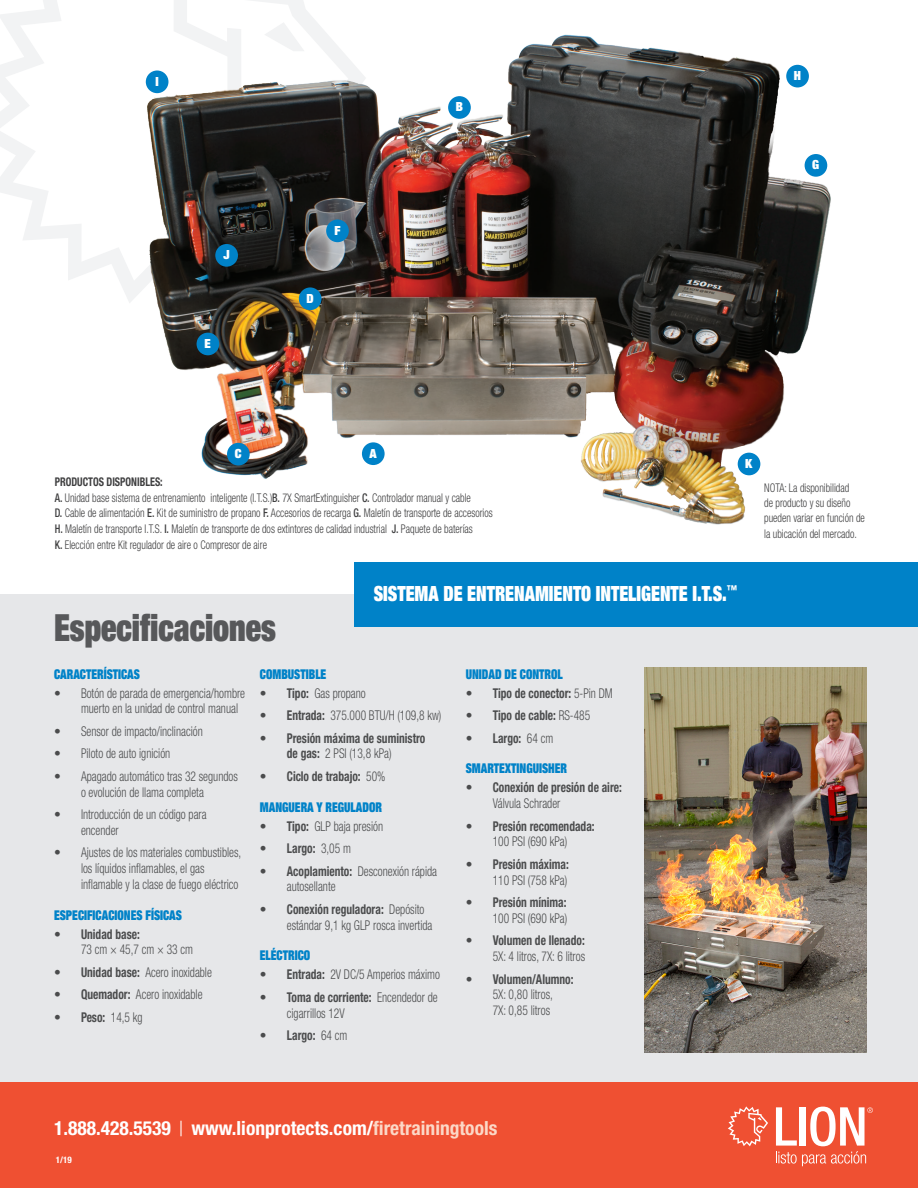
<style>
.page{position:relative;width:918px;height:1188px;background:#fff}
.page>*{position:absolute;margin:0;border:0;box-sizing:border-box;transform-origin:0 0}
.t1{font:900 condensed 37.5px "Helvetica Neue LT Std";color:#57585a;scale:.85 1}
.t2{font:900 condensed 21px "Helvetica Neue LT Std";color:#fff;scale:.85 1}
.t3{font:700 condensed 19.5px "Helvetica Neue LT Std";color:#fff}
.t4{font:300 condensed 13.5px/15.8px "Helvetica Neue LT Std";color:#4b4c4d}
.t5{font:700 condensed 13.5px/15.8px "Helvetica Neue LT Std";color:#4b4c4d;text-align:center;scale:.85 1}
.t6{font:900 condensed 13.5px "Helvetica Neue LT Std";color:#0082c8;scale:.85 1}
.t7{font:900 condensed 12.6px "Helvetica Neue LT Std";color:#fff}
.t8{font:300 condensed 12px/15.8px "Helvetica Neue LT Std";color:#3e3e3f;scale:.85 1}
.t9{font:700 condensed 9px "Helvetica Neue LT Std";color:#fff}
.s1{font-weight:700}
.s2{font-weight:500}
.s3{font-weight:300}
.s4{font-weight:300;font-size:21px}
.s5{color:#fcd8c7}
</style>
<div class="page">
<svg style="left:0;top:0;width:319px;height:303px"></svg>
<svg style="left:264px;top:22px;width:41px;height:3px"></svg>
<div style="left:0;top:594px;width:918px;height:501px;background:#e6e7e9"></div>
<div style="left:0;top:1083px;width:918px;height:105px;background:#ef5032"></div>
<div style="left:354px;top:563px;width:564px;height:64px;background:#0082c8"></div>
<img style="left:143px;top:25px;width:688px;height:500px">
<div style="left:362px;top:442px;width:23px;height:23px;background:#0082c8;border-radius:50%"></div>
<div style="left:227px;top:443px;width:23px;height:23px;background:#0082c8;border-radius:50%"></div>
<div style="left:299px;top:287px;width:23px;height:23px;background:#0082c8;border-radius:50%"></div>
<div style="left:326px;top:220px;width:23px;height:22px;background:#0082c8;border-radius:50%"></div>
<div style="left:215px;top:244px;width:23px;height:23px;background:#0082c8;border-radius:50%"></div>
<div style="left:448px;top:96px;width:23px;height:23px;background:#0082c8;border-radius:50%"></div>
<div style="left:197px;top:333px;width:22px;height:22px;background:#0082c8;border-radius:50%"></div>
<div style="left:786px;top:65px;width:23px;height:22px;background:#0082c8;border-radius:50%"></div>
<div style="left:805px;top:154px;width:22px;height:23px;background:#0082c8;border-radius:50%"></div>
<div style="left:738px;top:453px;width:22px;height:22px;background:#0082c8;border-radius:50%"></div>
<div style="left:146px;top:71px;width:22px;height:22px;background:#0082c8;border-radius:50%"></div>
<img style="left:645px;top:667px;width:221px;height:386px">
<svg style="left:728px;top:1106px;width:40px;height:40px"></svg>
<svg style="left:776px;top:1107px;width:97px;height:59px"></svg>
<p class="t7" style="left:155px;top:73px;width:5px">I</p>
<p class="t7" style="left:223px;top:247px;width:8px">J</p>
<p class="t7" style="left:205px;top:335px;width:8px">E</p>
<p class="t7" style="left:334px;top:222px;width:8px">F</p>
<p class="t7" style="left:306px;top:290px;width:9px">D</p>
<p class="t7" style="left:456px;top:99px;width:9px">B</p>
<p class="t7" style="left:794px;top:67px;width:9px">H</p>
<p class="t7" style="left:812px;top:157px;width:9px">G</p>
<p class="t7" style="left:235px;top:445px;width:8px">C</p>
<p class="t7" style="left:370px;top:445px;width:9px">A</p>
<p class="t8" style="left:55px;top:474px;width:517px"><span class="s1">PRODUCTOS DISPONIBLES:<br></span><span class="s2">A.</span> Unidad base sistema de entrenamiento inteligente (I.T.S.)<span class="s2">B.</span> 7X SmartExtinguisher <span class="s2">C.</span> Controlador manual y cable<br><span class="s2">D.</span> Cable de alimentación <span class="s2">E.</span> Kit de suministro de propano <span class="s2">F.</span> Accesorios de recarga <span class="s2">G.</span> Maletín de transporte de accesorios <span class="s2">H.</span> Maletín de transporte I.T.S. <span class="s2">I.</span> Maletín de transporte de dos extintores de calidad industrial <span class="s2">J.</span> Paquete de baterías<br><span class="s2">K.</span> Elección entre Kit regulador de aire o Compresor de aire</p>
<p class="t7" style="left:745px;top:455px;width:9px">K</p>
<p class="t8" style="left:764px;top:480px;width:120px;line-height:15.3px">NOTA: La disponibilidad<br>de producto y su diseño pueden variar en función de la ubicación del mercado.</p>
<p class="t1" style="left:54px;top:604px;width:262px">Especificaciones</p>
<p class="t2" style="left:374px;top:580px;width:429px">SISTEMA DE ENTRENAMIENTO INTELIGENTE I.T.S.<sup>™</sup></p>
<p class="t6" style="left:54px;top:665px;width:103px">CARACTERÍSTICAS</p>
<p class="t4" style="left:81px;top:685px;width:166px;text-indent:-27px">• Botón de parada de emergencia/hombre muerto en la unidad de control manual</p>
<p class="t4" style="left:54px;top:723px;width:150px">• Sensor de impacto/inclinación</p>
<p class="t4" style="left:54px;top:746px;width:118px">• Piloto de auto ignición</p>
<p class="t4" style="left:54px;top:768px;width:185px;text-align:center">• Apagado automático tras 32 segundos o evolución de llama completa</p>
<p class="t4" style="left:81px;top:806px;width:127px;text-indent:-27px">• Introducción de un código para encender</p>
<p class="t4" style="left:81px;top:845px;width:162px;text-indent:-27px">• Ajustes de los materiales combustibles, los líquidos inflamables, el gas inflamable y la clase de fuego eléctrico</p>
<p class="t6" style="left:54px;top:906px;width:152px">ESPECIFICACIONES FÍSICAS</p>
<p class="t4" style="left:81px;top:926px;width:113px;text-indent:-27px">• <span class="s1">Unidad base:<br></span>73 cm × 45,7 cm × 33 cm</p>
<p class="t4" style="left:54px;top:964px;width:159px">• <span class="s1">Unidad base:</span> Acero inoxidable</p>
<p class="t4" style="left:54px;top:987px;width:150px">• <span class="s1">Quemador:</span> Acero inoxidable</p>
<p class="t4" style="left:54px;top:1009px;width:90px">• <span class="s1">Peso:</span> 14,5 kg</p>
<p class="t6" style="left:260px;top:665px;width:80px">COMBUSTIBLE</p>
<p class="t4" style="left:260px;top:685px;width:107px">• <span class="s1">Tipo:</span> Gas propano</p>
<p class="t4" style="left:260px;top:707px;width:183px">• <span class="s1">Entrada:</span> 375.000 BTU/H (109,8 kw)</p>
<p class="t5" style="left:260px;top:730px;width:196px"><span class="s3">•</span> Presión máxima de suministro de gas: <span class="s3">2 PSI (13,8 kPa)</span></p>
<p class="t5" style="left:260px;top:768px;width:149px"><span class="s3">•</span> Ciclo de trabajo: <span class="s3">50%</span></p>
<p class="t6" style="left:260px;top:798px;width:145px">MANGUERA Y REGULADOR</p>
<p class="t4" style="left:260px;top:818px;width:125px">• <span class="s1">Tipo:</span> GLP baja presión</p>
<p class="t4" style="left:260px;top:840px;width:93px">• <span class="s1">Largo:</span> 3,05 m</p>
<p class="t4" style="left:287px;top:863px;width:152px;text-indent:-27px">• <span class="s1">Acoplamiento:</span> Desconexión rápida autosellante</p>
<p class="t4" style="left:287px;top:901px;width:147px;text-indent:-27px">• <span class="s1">Conexión reguladora:</span> Depósito estándar 9,1 kg GLP rosca invertida</p>
<p class="t6" style="left:260px;top:947px;width:61px">ELÉCTRICO</p>
<p class="t4" style="left:260px;top:967px;width:182px">• <span class="s1">Entrada:</span> 2V DC/5 Amperios máximo</p>
<p class="t4" style="left:287px;top:989px;width:152px;text-indent:-27px">• <span class="s1">Toma de corriente:</span> Encendedor de cigarrillos 12V</p>
<p class="t5" style="left:260px;top:1027px;width:104px"><span class="s3">•</span> Largo: <span class="s3">64 cm</span></p>
<p class="t6" style="left:466px;top:665px;width:116px">UNIDAD DE CONTROL</p>
<p class="t5" style="left:466px;top:685px;width:175px"><span class="s3">•</span> Tipo de conector: <span class="s3">5-Pin DM</span></p>
<p class="t5" style="left:466px;top:707px;width:148px"><span class="s3">•</span> Tipo de cable: <span class="s3">RS-485</span></p>
<p class="t5" style="left:466px;top:730px;width:104px"><span class="s3">•</span> Largo: <span class="s3">64 cm</span></p>
<p class="t6" style="left:466px;top:760px;width:121px">SMARTEXTINGUISHER</p>
<p class="t5" style="left:493px;top:780px;width:153px;text-align:left;text-indent:-27px"><span class="s3">•</span> Conexión de presión de aire:<br><span class="s3">Válvula Schrader</span></p>
<p class="t5" style="left:466px;top:818px;width:153px"><span class="s3">•</span> Presión recomendada:<br><span class="s3">100 PSI (690 kPa)</span></p>
<p class="t4" style="left:466px;top:856px;width:105px;text-align:right">• <span class="s1">Presión máxima:<br></span>110 PSI (758 kPa)</p>
<p class="t4" style="left:466px;top:894px;width:103px;text-align:right">• <span class="s1">Presión mínima:<br></span>100 PSI (690 kPa)</p>
<p class="t4" style="left:466px;top:933px;width:121px;text-align:right">• <span class="s1">Volumen de llenado:<br></span>5X: 4 litros, 7X: 6 litros</p>
<p class="t4" style="left:466px;top:971px;width:109px;text-align:center">• <span class="s1">Volumen/Alumno:<br></span>5X: 0,80 litros,<br>7X: 0,85 litros</p>
<p class="t3" style="left:54px;top:1116px;width:445px">1.888.428.5539 <span class="s4">|</span> www.lionprotects.com/<span class="s5">firetrainingtools</span></p>
<p class="t9" style="left:56px;top:1155px;width:17px">1/19</p>
</div>
